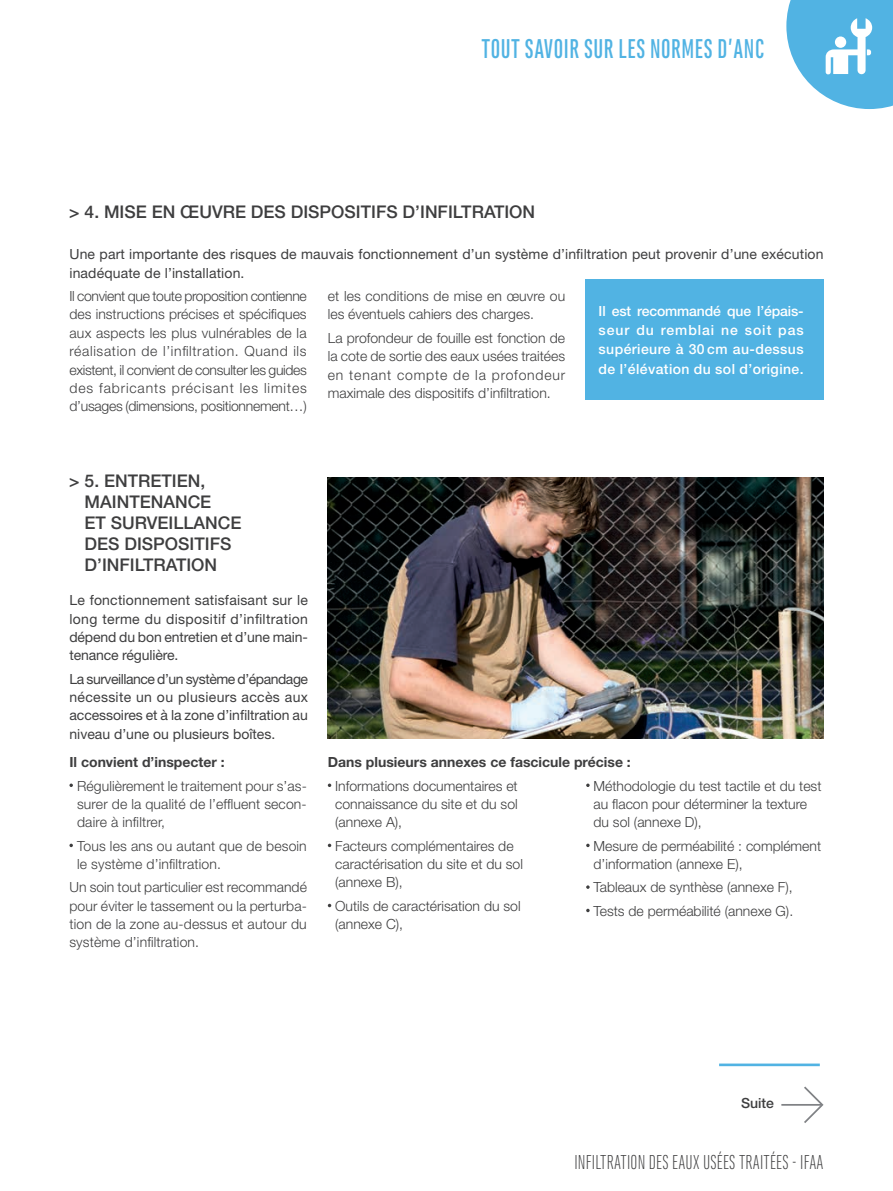
<style>
.page{position:relative;width:893px;height:1191px;background:#fff}
.page>*{position:absolute;margin:0;border:0;box-sizing:border-box;transform-origin:0 0}
.t1{font:500 28.35px "Marianina Cn FY";letter-spacing:.02em;color:#51b3e3}
.t2{font:300 21px "Marianina Cn FY";letter-spacing:.01em;color:#3e3e3f}
.t3{font:500 17.5px/21px "Helvetica Neue LT Pro";color:#3e3e3f}
.t4{font:300 14px/18.4px "Helvetica Neue LT Pro";color:#3e3e3f}
.t5{font:14px/18.4px "Helvetica Neue LT Pro";letter-spacing:.01em;color:#3e3e3f;text-align:justify}
.t6{font:500 14px/19.2px "Helvetica Neue LT Pro";letter-spacing:.03em;color:#fff;text-align:justify}
.t7{font:700 14px "Helvetica Neue LT Pro";color:#3e3e3f}
.t8{font:500 14px "Helvetica Neue LT Pro";color:#3e3e3f}
</style>
<div class="page">
<svg style="left:786px;top:0;width:107px;height:109px"></svg>
<div style="left:585px;top:279px;width:238px;height:120px;background:#51b3e3"></div>
<svg style="left:69px;top:783px;width:4px;height:4px"></svg>
<svg style="left:69px;top:843px;width:4px;height:4px"></svg>
<svg style="left:328px;top:783px;width:3px;height:4px"></svg>
<svg style="left:328px;top:843px;width:3px;height:4px"></svg>
<svg style="left:586px;top:783px;width:4px;height:4px"></svg>
<svg style="left:586px;top:843px;width:4px;height:4px"></svg>
<svg style="left:586px;top:885px;width:4px;height:4px"></svg>
<svg style="left:586px;top:908px;width:4px;height:4px"></svg>
<img style="left:328px;top:477px;width:495px;height:261px">
<hr style="left:719px;top:1063px;width:101px;height:3px;background:#51b3e3">
<hr style="left:781px;top:1104px;width:41px;height:1px;background:#808285">
<svg style="left:802px;top:1086px;width:22px;height:37px"></svg>
<h1 class="t1" style="left:482px;top:33px;width:284px">TOUT SAVOIR SUR LES NORMES D’ANC</h1>
<p class="t3" style="left:69px;top:201px;width:467px">&gt; 4. MISE EN ŒUVRE DES DISPOSITIFS D’INFILTRATION</p>
<p class="t5" style="left:69px;top:245px;width:756px">Une part importante des risques de mauvais fonctionnement d’un système d’infiltration peut provenir d’une exécution inadéquate de l’installation.</p>
<p class="t4" style="left:69px;top:287px;width:239px;text-align:justify">Il convient que toute proposition contienne des instructions précises et spécifiques aux aspects les plus vulnérables de la réalisation de l’infiltration. Quand ils existent, il convient de consulter les guides des fabricants précisant les limites d’usages (dimensions, positionnement…)</p>
<p class="t4" style="left:328px;top:286px;width:239px">et les conditions de mise en œuvre ou les éventuels cahiers des charges.</p>
<p class="t6" style="left:599px;top:301px;width:207px">Il est recommandé que l’épais&shy;seur du remblai ne soit pas supérieure à 30 cm au-dessus de l’élévation du sol d’origine.</p>
<p class="t4" style="left:328px;top:328px;width:239px;text-align:justify">La profondeur de fouille est fonction de la cote de sortie des eaux usées traitées en tenant compte de la profondeur maximale des dispositifs d’infiltration.</p>
<p class="t3" style="left:85px;top:470px;width:158px;text-indent:-15px">&gt; 5. ENTRETIEN,<br>MAINTENANCE<br>ET SURVEILLANCE<br>DES DISPOSITIFS<br>D’INFILTRATION</p>
<p class="t5" style="left:69px;top:590px;width:240px">Le fonctionnement satisfaisant sur le long terme du dispositif d’infiltration dépend du bon entretien et d’une main&shy;tenance régulière.</p>
<p class="t5" style="left:69px;top:669px;width:240px">La surveillance d’un système d’épandage nécessite un ou plusieurs accès aux accessoires et à la zone d’infiltration au niveau d’une ou plusieurs boîtes.</p>
<p class="t7" style="left:69px;top:753px;width:157px">Il convient d’inspecter :</p>
<p class="t4" style="left:77px;top:776px;width:231px;text-align:justify">Régulièrement le traitement pour s’as&shy;surer de la qualité de l’effluent secon&shy;daire à infiltrer,</p>
<p class="t4" style="left:77px;top:836px;width:231px">Tous les ans ou autant que de besoin le système d’infiltration.</p>
<p class="t4" style="left:69px;top:878px;width:239px;text-align:justify">Un soin tout particulier est recommandé pour éviter le tassement ou la perturba&shy;tion de la zone au-dessus et autour du système d’infiltration.</p>
<p class="t7" style="left:328px;top:753px;width:305px">Dans plusieurs annexes ce fascicule précise :</p>
<p class="t4" style="left:335px;top:776px;width:184px;text-align:justify">Informations documentaires et connaissance du site et du sol (annexe A),</p>
<p class="t4" style="left:335px;top:836px;width:189px">Facteurs complémentaires de caractérisation du site et du sol (annexe B),</p>
<p class="t4" style="left:335px;top:896px;width:187px">Outils de caractérisation du sol (annexe C),</p>
<p class="t4" style="left:593px;top:776px;width:229px">Méthodologie du test tactile et du test au flacon pour déterminer la texture du sol (annexe D),</p>
<p class="t4" style="left:593px;top:836px;width:229px">Mesure de perméabilité : complément d’information (annexe E),</p>
<p class="t4" style="left:593px;top:875px;width:201px;line-height:23.3px">Tableaux de synthèse (annexe F),<br>Tests de perméabilité (annexe G).</p>
<p class="t8" style="left:741px;top:1094px;width:34px">Suite</p>
<h2 class="t2" style="left:574px;top:1150px;width:251px">INFILTRATION DES EAUX USÉES TRAITÉES - IFAA</h2>
</div>
